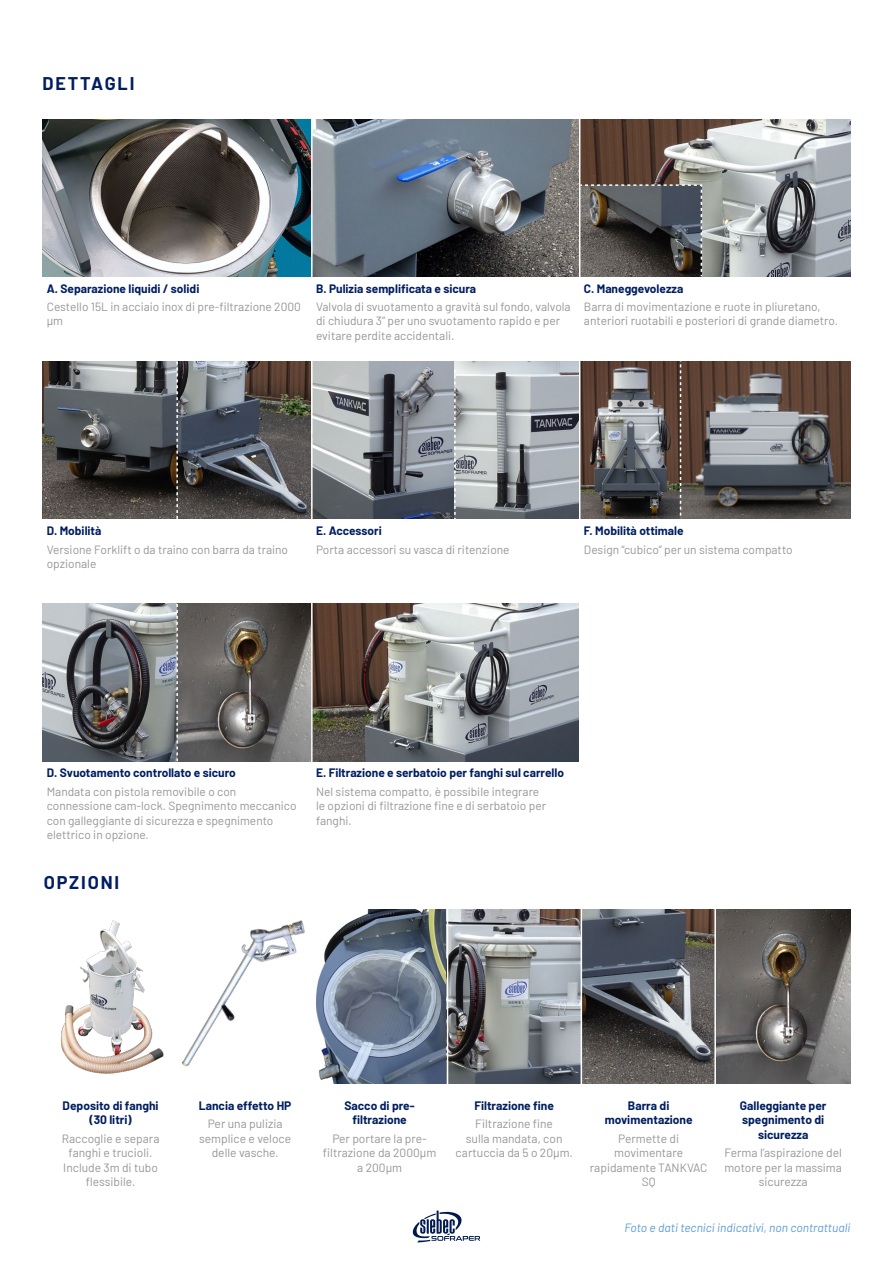
<style>
.page{position:relative;width:893px;height:1263px;background:#fff}
.page>*{position:absolute;margin:0;border:0;box-sizing:border-box;transform-origin:0 0}
.t1{font:700 18px "Barlow";letter-spacing:.1em;color:#001e60}
.t2{font:12px/14.4px "Barlow";color:#969696;text-align:center}
.t3{font:700 12px/14.4px "Barlow";color:#001e60;text-align:center}
.t4{font:italic 12px "Barlow";color:#5b9bd5}
</style>
<div class="page">
<img style="left:43px;top:119px;width:807px;height:157px">
<img style="left:61px;top:920px;width:103px;height:154px">
<img style="left:182px;top:909px;width:668px;height:174px">
<img style="left:43px;top:361px;width:411px;height:158px">
<img style="left:43px;top:604px;width:536px;height:157px">
<img style="left:454px;top:361px;width:396px;height:158px">
<svg style="left:680px;top:361px;width:1px;height:155px"></svg>
<svg style="left:580px;top:184px;width:123px;height:93px;background:#4f4f4f"></svg>
<svg style="left:176px;top:362px;width:2px;height:157px"></svg>
<svg style="left:176px;top:604px;width:2px;height:157px"></svg>
<hr style="left:447px;top:895px;width:1px;height:213px;background:#fff">
<hr style="left:581px;top:895px;width:1px;height:213px;background:#fff">
<hr style="left:714px;top:895px;width:2px;height:213px;background:#fff">
<svg style="left:454px;top:370px;width:2px;height:149px"></svg>
<svg style="left:413px;top:1210px;width:67px;height:32px"></svg>
<hr style="left:579px;top:102px;width:1px;height:751px;background:#fff">
<hr style="left:311px;top:102px;width:2px;height:751px;background:#fff">
<h1 class="t1" style="left:43px;top:70px;width:93px">DETTAGLI</h1>
<p class="t3" style="left:47px;top:280px;width:154px">A. Separazione liquidi / solidi</p>
<p class="t2" style="left:47px;top:299px;width:256px;text-align:left">Cestello 15L in acciaio inox di pre-filtrazione 2000 µm</p>
<p class="t3" style="left:316px;top:280px;width:162px">B. Pulizia semplificata e sicura</p>
<p class="t2" style="left:316px;top:299px;width:256px;text-align:left">Valvola di svuotamento a gravità sul fondo, valvola di chiudura 3” per uno svuotamento rapido e per evitare perdite accidentali.</p>
<p class="t3" style="left:584px;top:280px;width:101px">C. Maneggevolezza</p>
<p class="t2" style="left:584px;top:299px;width:256px;text-align:left">Barra di movimentazione e ruote in pliuretano, anteriori ruotabili e posteriori di grande diametro.</p>
<p class="t3" style="left:47px;top:522px;width:56px">D. Mobilità</p>
<p class="t2" style="left:47px;top:541px;width:243px;text-align:left">Versione Forklift o da traino con barra da traino opzionale</p>
<p class="t3" style="left:316px;top:522px;width:67px">E. Accessori</p>
<p class="t2" style="left:316px;top:541px;width:195px">Porta accessori su vasca di ritenzione</p>
<p class="t3" style="left:584px;top:522px;width:101px">F. Mobilità ottimale</p>
<p class="t2" style="left:584px;top:541px;width:210px">Design “cubico” per un sistema compatto</p>
<p class="t3" style="left:47px;top:765px;width:191px">D. Svuotamento controllato e sicuro</p>
<p class="t2" style="left:47px;top:783px;width:251px;text-align:left">Mandata con pistola removibile o con connessione cam-lock. Spegnimento meccanico con galleggiante di sicurezza e spegnimento elettrico in opzione.</p>
<h1 class="t1" style="left:44px;top:869px;width:77px">OPZIONI</h1>
<p class="t3" style="left:316px;top:765px;width:249px">E. Filtrazione e serbatoio per fanghi sul carrello</p>
<p class="t2" style="left:316px;top:783px;width:231px;text-align:left">Nel sistema compatto, è possibile integrare le opzioni di filtrazione fine e di serbatoio per fanghi.</p>
<p class="t3" style="left:63px;top:1097px;width:98px">Deposito di fanghi (30 litri)</p>
<p class="t2" style="left:62px;top:1130px;width:99px">Raccoglie e separa fanghi e trucioli.<br>Include 3m di tubo flessibile.</p>
<p class="t3" style="left:199px;top:1097px;width:94px">Lancia effetto HP</p>
<p class="t2" style="left:199px;top:1116px;width:94px">Per una pulizia semplice e veloce delle vasche.</p>
<p class="t3" style="left:345px;top:1097px;width:72px">Sacco di pre&shy;filtrazione</p>
<p class="t2" style="left:323px;top:1130px;width:115px">Per portare la pre&shy;filtrazione da 2000µm a 200µm</p>
<p class="t3" style="left:474px;top:1097px;width:81px">Filtrazione fine</p>
<p class="t2" style="left:456px;top:1116px;width:119px">Filtrazione fine<br>sulla mandata, con cartuccia da 5 o 20µm.</p>
<p class="t3" style="left:605px;top:1097px;width:89px">Barra di movimentazione</p>
<p class="t2" style="left:590px;top:1130px;width:119px">Permette di movimentare rapidamente TANKVAC<br>SQ</p>
<p class="t3" style="left:740px;top:1097px;width:88px">Galleggiante per spegnimento di sicurezza</p>
<p class="t2" style="left:724px;top:1145px;width:119px">Ferma l’aspirazione del motore per la massima sicurezza</p>
<p class="t4" style="left:624px;top:1219px;width:227px">Foto e dati tecnici indicativi, non contrattuali</p>
</div>
